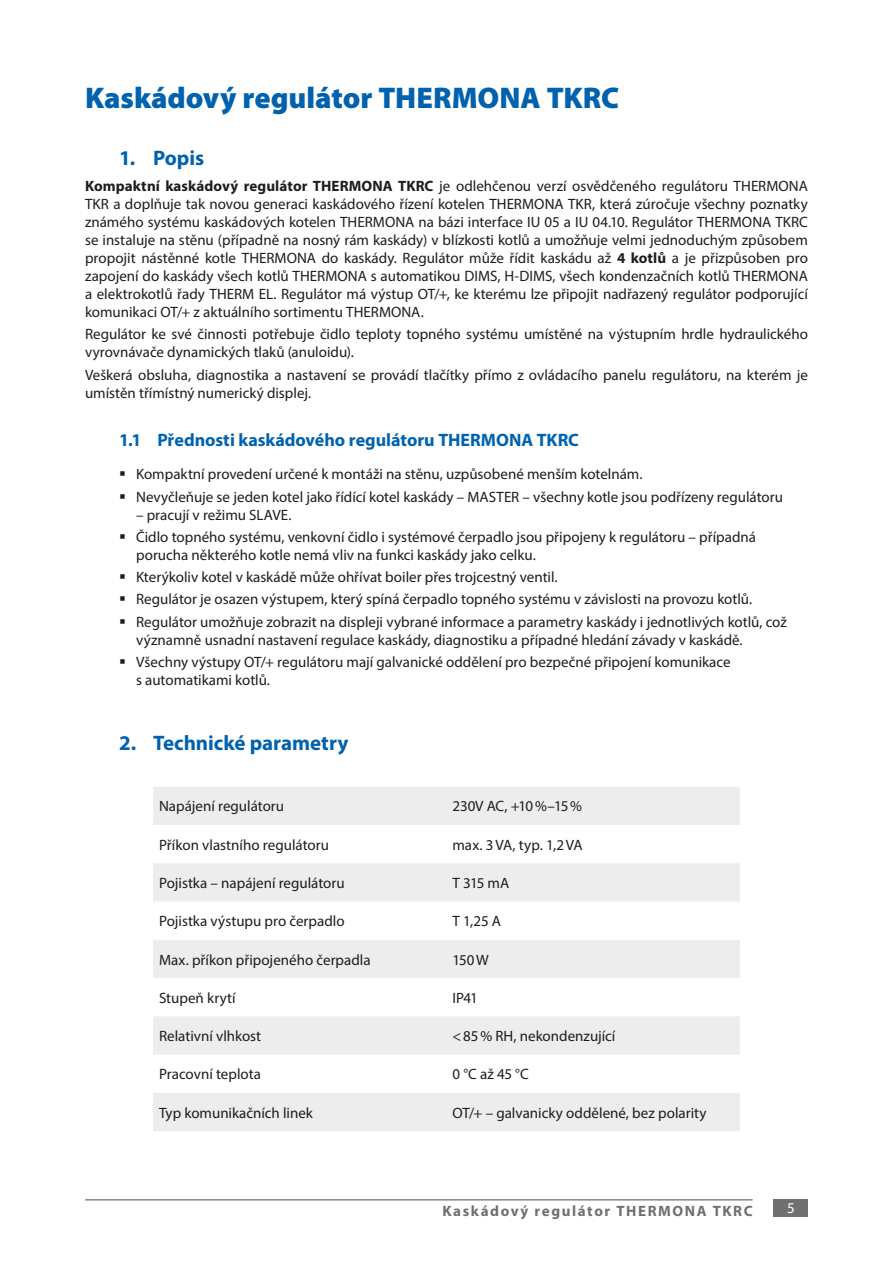
<style>
.page{position:relative;width:893px;height:1263px;background:#fff}
.page>*{position:absolute;margin:0;border:0;box-sizing:border-box;transform-origin:0 0}
.t1{font:900 30px "Myriad Pro";letter-spacing:-.005em;color:#0062ae}
.t2{font:700 21px "Myriad Pro";letter-spacing:-.005em;color:#0062ae}
.t3{font:700 18px "Myriad Pro";color:#0062ae}
.t4{font:15px/18px "Myriad Pro";color:#1d1d1b}
.t5{font:700 15px "Myriad Pro";letter-spacing:.105em;color:#70706f}
.t6{font:15px "Myriad Pro";letter-spacing:-.02em;color:#1d1d1b}
.t7{font:15px "Myriad Pro";color:#fff}
.s1{font-weight:700}
</style>
<div class="page">
<div style="left:774px;top:1199px;width:34px;height:17px;background:#70706f"></div>
<hr style="left:85px;top:1199px;width:668px;height:1px;background:#70706f">
<div style="left:153px;top:787px;width:587px;height:38px;background:#ededed"></div>
<svg style="left:153px;top:863px;width:587px;height:268px;fill:#ededed"></svg>
<h1 class="t1" style="left:85px;top:77px;width:536px">Kaskádový regulátor THERMONA TKRC</h1>
<h2 class="t2" style="left:119px;top:144px;width:87px">1. Popis</h2>
<p class="t4" style="left:85px;top:177px;width:724px;text-align:justify"><span class="s1">Kompaktní kaskádový regulátor THERMONA TKRC</span> je odlehčenou verzí osvědčeného regulátoru THERMONA TKR a doplňuje tak novou generaci kaskádového řízení kotelen THERMONA TKR, která zúročuje všechny poznatky známého systému kaskádových kotelen THERMONA na bázi interface IU 05 a IU 04.10. Regulátor THERMONA TKRC se instaluje na stěnu (případně na nosný rám kaskády) v blízkosti kotlů a umožňuje velmi jednoduchým způsobem propojit nástěnné kotle THERMONA do kaskády. Regulátor může řídit kaskádu až <span class="s1">4 kotlů</span> a je přizpůsoben pro zapojení do kaskády všech kotlů THERMONA s automatikou DIMS, H‑DIMS, všech kondenzačních kotlů THERMONA a elektrokotlů řady THERM EL. Regulátor má výstup OT/+, ke kterému lze připojit nadřazený regulátor podporující komunikaci OT/+ z aktuálního sortimentu THERMONA.</p>
<p class="t4" style="left:85px;top:325px;width:724px">Regulátor ke své činnosti potřebuje čidlo teploty topného systému umístěné na výstupním hrdle hydraulického vyrovnávače dynamických tlaků (anuloidu).</p>
<p class="t4" style="left:85px;top:365px;width:724px">Veškerá obsluha, diagnostika a nastavení se provádí tlačítky přímo z ovládacího panelu regulátoru, na kterém je umístěn třímístný numerický displej.</p>
<p class="t3" style="left:119px;top:428px;width:461px">1.1 Přednosti kaskádového regulátoru THERMONA TKRC</p>
<p class="t4" style="left:136px;top:463px;width:648px;line-height:22.2px">Kompaktní provedení určené k montáži na stěnu, uzpůsobené menším kotelnám.<br>Nevyčleňuje se jeden kotel jako řídící kotel kaskády – MASTER – všechny kotle jsou podřízeny regulátoru</p>
<p class="t4" style="left:136px;top:503px;width:621px;line-height:22.2px">– pracují v režimu SLAVE.<br>Čidlo topného systému, venkovní čidlo i systémové čerpadlo jsou připojeny k regulátoru – případná</p>
<p class="t4" style="left:136px;top:544px;width:652px;line-height:22.2px">porucha některého kotle nemá vliv na funkci kaskády jako celku.<br>Kterýkoliv kotel v kaskádě může ohřívat boiler přes trojcestný ventil.<br>Regulátor je osazen výstupem, který spíná čerpadlo topného systému v závislosti na provozu kotlů.<br>Regulátor umožňuje zobrazit na displeji vybrané informace a parametry kaskády i jednotlivých kotlů, což</p>
<p class="t4" style="left:136px;top:628px;width:608px;line-height:22.2px">významně usnadní nastavení regulace kaskády, diagnostiku a případné hledání závady v kaskádě.<br>Všechny výstupy OT/+ regulátoru mají galvanické oddělení pro bezpečné připojení komunikace</p>
<p class="t4" style="left:136px;top:671px;width:135px">s automatikami kotlů.</p>
<h2 class="t2" style="left:119px;top:730px;width:231px">2. Technické parametry</h2>
<p class="t4" style="left:159px;top:797px;width:127px">Napájení regulátoru</p>
<p class="t6" style="left:452px;top:797px;width:131px">230V AC, +10%–15%</p>
<p class="t4" style="left:159px;top:835px;width:171px">Příkon vlastního regulátoru</p>
<p class="t4" style="left:452px;top:835px;width:132px">max. 3VA, typ. 1,2VA</p>
<p class="t4" style="left:159px;top:874px;width:187px">Pojistka – napájení regulátoru</p>
<p class="t4" style="left:452px;top:874px;width:58px">T 315 mA</p>
<p class="t4" style="left:159px;top:912px;width:187px">Pojistka výstupu pro čerpadlo</p>
<p class="t4" style="left:452px;top:912px;width:50px">T 1,25 A</p>
<p class="t4" style="left:159px;top:950px;width:213px">Max. příkon připojeného čerpadla</p>
<p class="t4" style="left:452px;top:950px;width:38px">150W</p>
<p class="t4" style="left:159px;top:988px;width:78px">Stupeň krytí</p>
<p class="t4" style="left:452px;top:988px;width:27px">IP41</p>
<p class="t4" style="left:159px;top:1027px;width:104px">Relativní vlhkost</p>
<p class="t4" style="left:452px;top:1027px;width:164px">&lt;85% RH, nekondenzující</p>
<p class="t4" style="left:159px;top:1065px;width:103px">Pracovní teplota</p>
<p class="t4" style="left:452px;top:1065px;width:78px">0 °C až 45 °C</p>
<p class="t4" style="left:159px;top:1103px;width:155px">Typ komunikačních linek</p>
<p class="t4" style="left:452px;top:1103px;width:256px">OT/+ – galvanicky oddělené, bez polarity</p>
<p class="t5" style="left:442px;top:1201px;width:312px">Kaskádový regulátor THERMONA TKRC</p>
<p class="t7" style="left:787px;top:1198px;width:9px">5</p>
</div>
